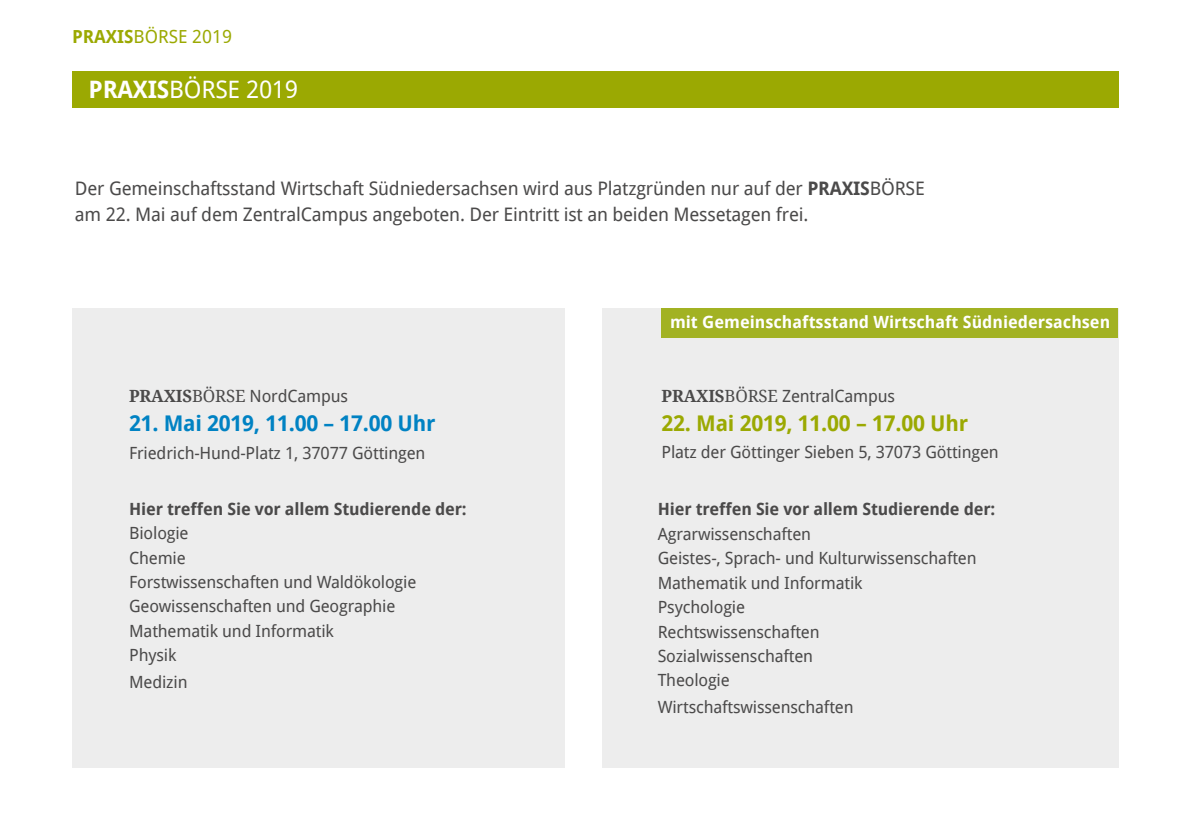
<style>
.page{position:relative;width:1191px;height:840px;background:#fff}
.page>*{position:absolute;margin:0;border:0;box-sizing:border-box;transform-origin:0 0}
.t1{font:24px "Droid Sans";letter-spacing:-.01em;color:#fff}
.t2{font:700 21.6px "Droid Sans";letter-spacing:-.01em;color:#0082c3}
.t3{font:700 21.6px "Droid Sans";letter-spacing:-.01em;color:#9ba902}
.t4{font:18.6px/26.4px "Droid Sans";letter-spacing:-.01em;color:#4b4a4a}
.t5{font:18px "Droid Sans";color:#9ba902}
.t6{font:16.8px/24.4px "Droid Sans";letter-spacing:-.01em;color:#4b4a4a}
.t7{font:700 16.8px "Droid Sans";letter-spacing:-.01em;color:#4b4a4a}
.t8{font:700 16.8px "Droid Sans";color:#fff}
.s1{font-weight:700}
.s2{font-family:"Droid Serif";font-weight:700}
.s3{font-family:"Droid Serif"}
</style>
<div class="page">
<div style="left:602px;top:308px;width:516px;height:459px;background:#ededed"></div>
<div style="left:72px;top:308px;width:493px;height:459px;background:#ededed"></div>
<div style="left:661px;top:308px;width:456px;height:29px;background:#a2b223"></div>
<div style="left:72px;top:71px;width:1047px;height:36px;background:#9ba902"></div>
<p class="t5" style="left:72px;top:24px;width:161px"><span class="s1">PRAXIS</span>BÖRSE 2019</p>
<h1 class="t1" style="left:89px;top:72px;width:211px"><span class="s1">PRAXIS</span>BÖRSE 2019</h1>
<p class="t4" style="left:75px;top:174px;width:851px">Der Gemeinschaftsstand Wirtschaft Südniedersachsen wird aus Platzgründen nur auf der <span class="s1">PRAXIS</span>BÖRSE am 22. Mai auf dem ZentralCampus angeboten. Der Eintritt ist an beiden Messetagen frei.</p>
<p class="t6" style="left:129px;top:382px;width:220px"><span class="s2">PRAXIS</span><span class="s3">BÖRSE</span> NordCampus</p>
<p class="t2" style="left:129px;top:407px;width:308px">21. Mai 2019, 11.00 – 17.00 Uhr</p>
<p class="t6" style="left:129px;top:439px;width:298px">Friedrich-Hund-Platz 1, 37077 Göttingen</p>
<p class="t7" style="left:129px;top:496px;width:339px">Hier treffen Sie vor allem Studierende der:</p>
<p class="t6" style="left:129px;top:520px;width:289px">Biologie<br>Chemie<br>Forstwissenschaften und Waldökologie<br>Geowissenschaften und Geographie<br>Mathematik und Informatik<br>Physik</p>
<p class="t6" style="left:129px;top:668px;width:60px">Medizin</p>
<p class="t8" style="left:670px;top:310px;width:442px">mit Gemeinschaftsstand Wirtschaft Südniedersachsen</p>
<p class="t6" style="left:661px;top:383px;width:235px"><span class="s2">PRAXIS</span><span class="s3">BÖRSE</span> ZentralCampus</p>
<p class="t3" style="left:661px;top:407px;width:308px">22. Mai 2019, 11.00 – 17.00 Uhr</p>
<p class="t6" style="left:661px;top:439px;width:339px">Platz der Göttinger Sieben 5, 37073 Göttingen</p>
<p class="t7" style="left:658px;top:497px;width:339px">Hier treffen Sie vor allem Studierende der:</p>
<p class="t6" style="left:658px;top:521px;width:320px">Agrarwissenschaften<br>Geistes-, Sprach- und Kulturwissenschaften<br>Mathematik und Informatik<br>Psychologie<br>Rechtswissenschaften<br>Sozialwissenschaften<br>Theologie</p>
<p class="t6" style="left:658px;top:693px;width:197px">Wirtschaftswissenschaften</p>
</div>
